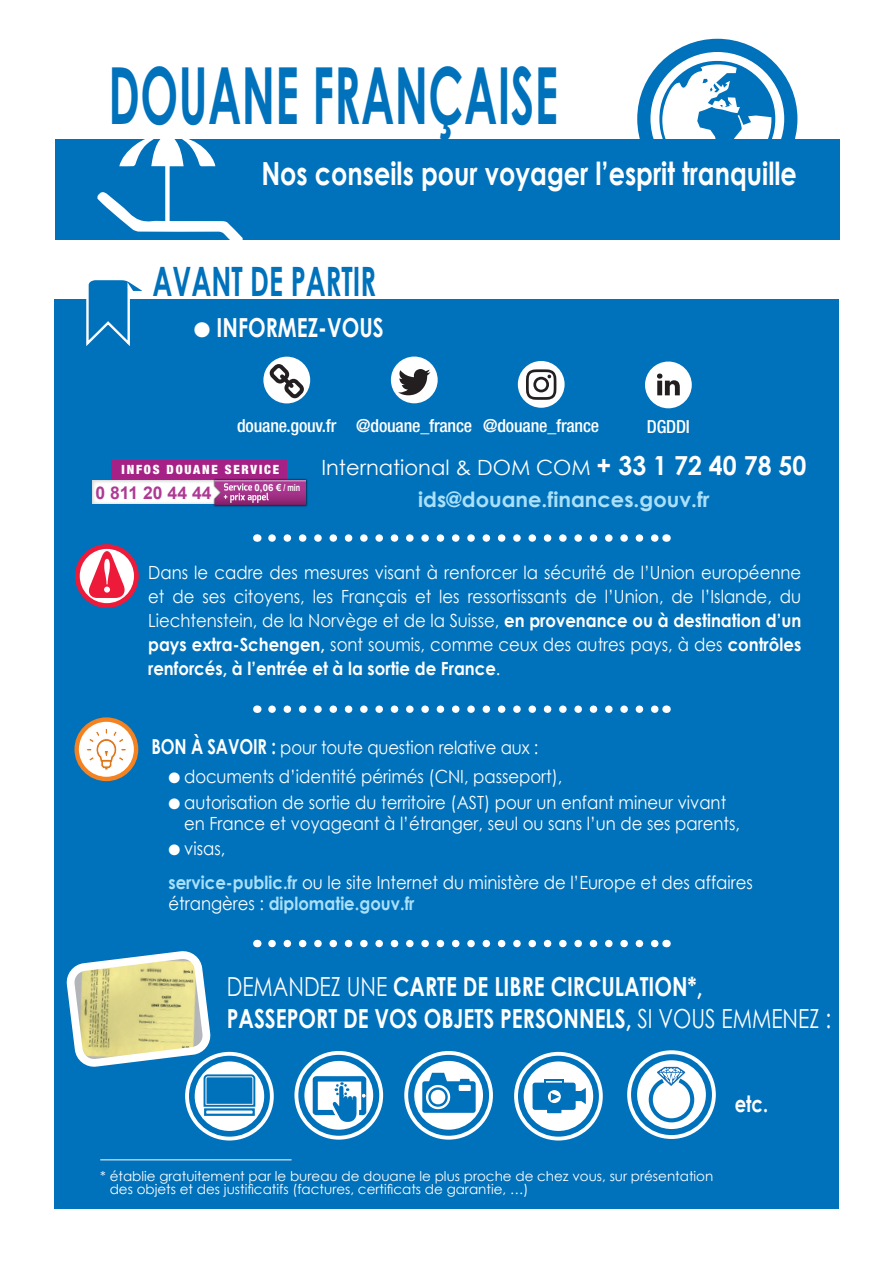
<style>
.page{position:relative;width:893px;height:1263px;background:#fff}
.page>*{position:absolute;margin:0;border:0;box-sizing:border-box;transform-origin:0 0}
.t1{font:700 78.75px "Century Gothic";letter-spacing:.01em;color:#0071bb;scale:.57 1}
.t2{font:700 40.5px "Century Gothic";color:#0071bb;scale:.67 1}
.t3{font:700 31.8px "Century Gothic";color:#fff;scale:.8 1}
.t4{font:700 26.25px/32.2px "Century Gothic";color:#fff;scale:.8 1}
.t5{font:700 22.5px "Century Gothic";color:#fff;scale:.8 1}
.t6{font:700 21px/32.5px "Century Gothic";color:#aae0f9;text-align:center}
.t7{font:18.15px/24px "Century Gothic";color:#fff;scale:.91 1}
.t8{font:700 18.15px "Century Gothic";color:#aae0f9;scale:.91 1}
.t9{font:500 condensed 18px "Helvetica Neue";letter-spacing:-.01em;color:#fff}
.t10{font:700 17.55px "Arial";color:#ae3994}
.t11{font:13.5px/13.5px "Century Gothic";color:#fff}
.t12{font:900 condensed 12.75px "Helvetica Neue";letter-spacing:.14em;color:#fff}
.t13{font:700 9.6px "Arial";color:#fff}
.s1{font-weight:400;color:#fff}
.s2{font-size:26.25px;color:#fff}
.s3{font-weight:700}
.s4{font-weight:700;font-size:20.7px}
.s5{font-weight:700;color:#aae0f9}
.s6{font-weight:400}
</style>
<div class="page">
<div style="left:54px;top:300px;width:785px;height:909px;background:#0071bb"></div>
<div style="left:637px;top:39px;width:160px;height:160px;border:13px solid #0071bb;border-radius:50%"></div>
<svg style="left:659px;top:61px;width:116px;height:78px"></svg>
<div style="left:55px;top:139px;width:784px;height:100px;background:#0071bb"></div>
<svg style="left:85px;top:280px;width:63px;height:66px"></svg>
<svg style="left:97px;top:139px;width:146px;height:101px"></svg>
<svg style="left:272px;top:940px;width:386px;height:7px"></svg>
<svg style="left:272px;top:534px;width:386px;height:8px"></svg>
<svg style="left:272px;top:705px;width:386px;height:8px"></svg>
<hr style="left:100px;top:1159px;width:192px;height:1px;background:#fff">
<svg style="left:77px;top:546px;width:59px;height:59px"></svg>
<div style="left:75px;top:544px;width:64px;height:64px;border:5px solid #ed1a3a;border-radius:50%"></div>
<svg style="left:87px;top:549px;width:39px;height:49px;background:#f47e90"></svg>
<div style="left:112px;top:460px;width:175px;height:27px;background:#a52185"></div>
<div style="left:92px;top:481px;width:212px;height:23px;background:#fff"></div>
<img style="left:212px;top:478px;width:96px;height:29px">
<svg style="left:215px;top:480px;width:91px;height:25px;background:#ab4c95"></svg>
<div style="left:263px;top:357px;width:47px;height:46px;background:#fff;border-radius:50%"></div>
<svg style="left:270px;top:364px;width:34px;height:34px"></svg>
<div style="left:391px;top:357px;width:47px;height:46px;background:#fff;border-radius:50%"></div>
<svg style="left:398px;top:369px;width:32px;height:26px"></svg>
<svg style="left:70px;top:951px;width:140px;height:115px;background:#c2cda9"></svg>
<svg style="left:185px;top:1052px;width:89px;height:88px"></svg>
<svg style="left:192px;top:1058px;width:75px;height:76px;fill:#fff"></svg>
<div style="left:189px;top:1056px;width:81px;height:81px;border:6px solid #0071bb;border-radius:50%"></div>
<svg style="left:203px;top:1073px;width:53px;height:35px"></svg>
<div style="left:204px;top:1108px;width:51px;height:8px;border:2px solid #0071bb"></div>
<svg style="left:404px;top:1051px;width:89px;height:88px"></svg>
<svg style="left:411px;top:1058px;width:75px;height:75px;fill:#fff"></svg>
<div style="left:408px;top:1055px;width:81px;height:81px;border:6px solid #0071bb;border-radius:50%"></div>
<svg style="left:422px;top:1073px;width:54px;height:40px"></svg>
<svg style="left:514px;top:1052px;width:89px;height:88px"></svg>
<svg style="left:521px;top:1058px;width:75px;height:76px;background:#dbebf5"></svg>
<div style="left:518px;top:1056px;width:81px;height:81px;border:6px solid #0071bb;border-radius:50%"></div>
<div style="left:533px;top:1082px;width:43px;height:28px;background:#0071bb;border-radius:3px"></div>
<hr style="left:547px;top:1109px;width:14px;height:4px;background:#0071bb">
<svg style="left:548px;top:1090px;width:13px;height:13px"></svg>
<svg style="left:551px;top:1093px;width:8px;height:8px"></svg>
<div style="left:575px;top:1091px;width:6px;height:9px;background:#0071bb"></div>
<svg style="left:580px;top:1088px;width:6px;height:16px"></svg>
<hr style="left:544px;top:1079px;width:20px;height:2px;background:#0071bb">
<svg style="left:627px;top:1050px;width:89px;height:89px"></svg>
<svg style="left:634px;top:1057px;width:75px;height:75px"></svg>
<div style="left:631px;top:1054px;width:81px;height:81px;border:6px solid #0071bb;border-radius:50%"></div>
<svg style="left:647px;top:1067px;width:49px;height:57px;background:#c1dbed"></svg>
<svg style="left:294px;top:1051px;width:89px;height:88px"></svg>
<svg style="left:301px;top:1058px;width:75px;height:75px;fill:#fff"></svg>
<div style="left:298px;top:1055px;width:81px;height:81px;border:6px solid #0071bb;border-radius:50%"></div>
<svg style="left:313px;top:1076px;width:53px;height:46px"></svg>
<svg style="left:77px;top:719px;width:59px;height:60px"></svg>
<div style="left:74px;top:717px;width:64px;height:64px;border:4px solid #f58220;border-radius:50%"></div>
<svg style="left:86px;top:728px;width:41px;height:43px;background:#faede1"></svg>
<div style="left:518px;top:361px;width:47px;height:47px;background:#fff;border-radius:50%"></div>
<svg style="left:526px;top:369px;width:30px;height:31px"></svg>
<div style="left:645px;top:362px;width:47px;height:46px;background:#fff;border-radius:50%"></div>
<svg style="left:657px;top:374px;width:23px;height:21px"></svg>
<h1 class="t1" style="left:109px;top:45px;width:790px">DOUANE FRANÇAISE</h1>
<h3 class="t3" style="left:261px;top:154px;width:671px">Nos conseils pour voyager l’esprit tranquille</h3>
<h2 class="t2" style="left:153px;top:256px;width:335px">AVANT DE PARTIR</h2>
<h3 class="t4" style="left:194px;top:311px;width:239px">● INFORMEZ-VOUS</h3>
<p class="t9" style="left:237px;top:415px;width:237px">douane.gouv.fr @douane_france</p>
<p class="t9" style="left:483px;top:415px;width:117px">@douane_france</p>
<p class="t9" style="left:647px;top:416px;width:44px">DGDDI</p>
<p class="t12" style="left:122px;top:462px;width:159px">INFOS DOUANE SERVICE</p>
<p class="t10" style="left:95px;top:481px;width:118px">0 811 20 44 44</p>
<p class="t13" style="left:255px;top:481px;width:47px">0,06 € / min</p>
<p class="t6" style="left:321px;top:450px;width:487px"><span class="s1">International &amp; DOM COM</span> <span class="s2">+ 33 1 72 40 78 50 </span>ids@douane.finances.gouv.fr</p>
<p class="t7" style="left:148px;top:560px;width:719px;text-align:justify">Dans le cadre des mesures visant à renforcer la sécurité de l’Union européenne et de ses citoyens, les Français et les ressortissants de l’Union, de l’Islande, du Liechtenstein, de la Norvège et de la Suisse, <span class="s3">en provenance ou à destination d’un pays extra-Schengen,</span> sont soumis, comme ceux des autres pays, à des <span class="s3">contrôles renforcés, à l’entrée et à la sortie de France</span>.</p>
<p class="t7" style="left:151px;top:735px;width:427px"><span class="s4">BON À SAVOIR :</span> pour toute question relative aux :</p>
<p class="t7" style="left:168px;top:764px;width:434px">● documents d’identité périmés (CNI, passeport),</p>
<p class="t7" style="left:184px;top:791px;width:612px;line-height:21px;text-indent:-16px">● autorisation de sortie du territoire (AST) pour un enfant mineur vivant en France et voyageant à l’étranger, seul ou sans l’un de ses parents,</p>
<p class="t7" style="left:168px;top:831px;width:644px;line-height:33.8px">● visas,<br><span class="s5">service-public.fr</span> ou le site Internet du ministère de l’Europe et des affaires</p>
<p class="t8" style="left:168px;top:892px;width:272px"><span class="s1">étrangères :</span> diplomatie.gouv.fr</p>
<h3 class="t4" style="left:227px;top:970px;width:757px"><span class="s6">DEMANDEZ UNE</span> CARTE DE LIBRE CIRCULATION*,<br>PASSEPORT DE VOS OBJETS PERSONNELS, <span class="s6">SI VOUS EMMENEZ :</span></h3>
<p class="t5" style="left:735px;top:1089px;width:43px">etc.</p>
<p class="t11" style="left:110px;top:1169px;width:605px;text-indent:-9px">* établie gratuitement par le bureau de douane le plus proche de chez vous, sur présentation des objets et des justificatifs (factures, certificats de garantie, …)</p>
</div>
